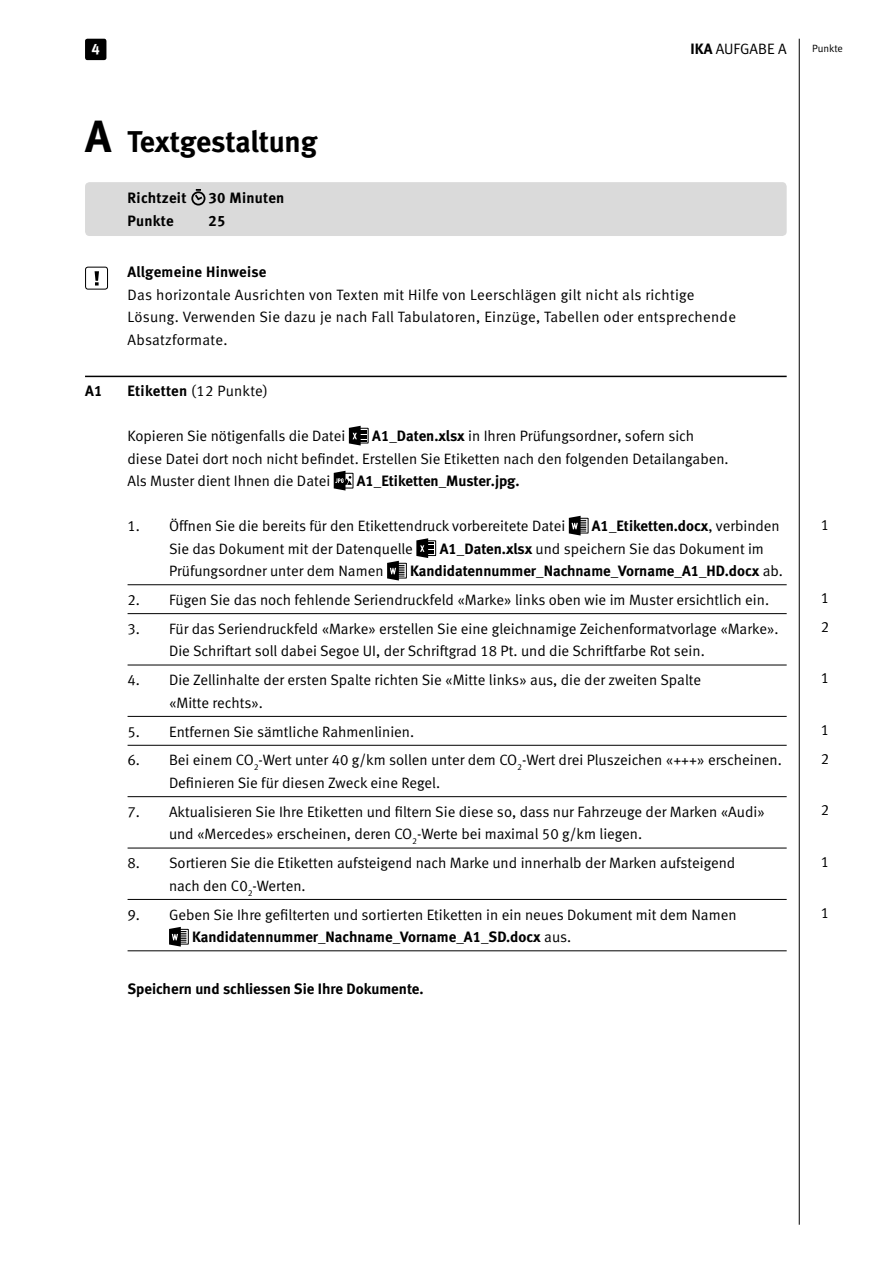
<style>
.page{position:relative;width:893px;height:1263px;background:#fff}
.page>*{position:absolute;margin:0;border:0;box-sizing:border-box;transform-origin:0 0}
.Titel_03{font:30px "Meta Bold LF";letter-spacing:-.01em;color:#000}
.Titel_03-2{font:15px/22.5px "Meta Normal LF";color:#000}
.Titel_03-3{font:15px/22.5px "Meta Normal LF";letter-spacing:.02em;color:#000}
.Titel_03-4{font:15px "Meta Bold LF";color:#000}
.Titel_03-5{font:15px "Meta Bold LF";letter-spacing:.02em;color:#000}
.t1{font:15px "Meta Bold LF";color:#fff}
.t2{font:10.5px "Meta Normal LF";letter-spacing:-.005em;color:#000}
.s1{font-family:"Meta Bold LF"}
.s2{font-size:45px}
.s3{font-family:"Meta Normal LF"}
</style>
<div class="page">
<div style="left:85px;top:39px;width:21px;height:21px;background:#000;border-radius:2px"></div>
<hr style="left:799px;top:39px;width:1px;height:1186px;background:#000">
<div style="left:85px;top:182px;width:702px;height:54px;background:#dadada;border-radius:4px"></div>
<hr style="left:85px;top:376px;width:702px;height:1px;background:#000">
<hr style="left:128px;top:584px;width:659px;height:1px;background:#000">
<hr style="left:128px;top:613px;width:659px;height:1px;background:#000">
<hr style="left:128px;top:665px;width:659px;height:1px;background:#000">
<hr style="left:128px;top:716px;width:659px;height:1px;background:#000">
<hr style="left:128px;top:745px;width:659px;height:1px;background:#000">
<hr style="left:128px;top:796px;width:659px;height:1px;background:#000">
<hr style="left:128px;top:848px;width:659px;height:1px;background:#000">
<hr style="left:128px;top:899px;width:659px;height:1px;background:#000">
<hr style="left:128px;top:950px;width:659px;height:1px;background:#000">
<div style="left:191px;top:191px;width:14px;height:14px;border:2px solid #000;border-radius:50%"></div>
<svg style="left:193px;top:189px;width:11px;height:13px"></svg>
<div style="left:358px;top:428px;width:10px;height:15px;border:1px solid #000"></div>
<svg style="left:349px;top:426px;width:17px;height:19px"></svg>
<div style="left:343px;top:473px;width:10px;height:15px;border:1px solid #000"></div>
<svg style="left:334px;top:471px;width:18px;height:19px"></svg>
<div style="left:578px;top:518px;width:10px;height:15px;border:1px solid #000"></div>
<svg style="left:569px;top:516px;width:17px;height:19px"></svg>
<div style="left:426px;top:540px;width:10px;height:16px;border:1px solid #000"></div>
<svg style="left:416px;top:538px;width:18px;height:20px"></svg>
<div style="left:397px;top:563px;width:10px;height:15px;border:1px solid #000"></div>
<svg style="left:387px;top:561px;width:18px;height:19px"></svg>
<div style="left:178px;top:929px;width:11px;height:15px;border:1px solid #000"></div>
<svg style="left:169px;top:927px;width:17px;height:20px"></svg>
<svg style="left:95px;top:271px;width:4px;height:14px"></svg>
<div style="left:85px;top:267px;width:23px;height:23px;border:1px solid #000;border-radius:2px"></div>
<p class="t1" style="left:91px;top:40px;width:10px">4</p>
<p class="Titel_03-2" style="left:691px;top:38px;width:98px"><span class="s1">IKA</span> AUFGABE A</p>
<p class="t2" style="left:812px;top:43px;width:32px">Punkte</p>
<p class="Titel_03" style="left:85px;top:124px;width:234px"><span class="s2">A</span> Textgestaltung</p>
<p class="Titel_03-5" style="left:128px;top:189px;width:60px">Richtzeit</p>
<p class="Titel_03-5" style="left:208px;top:189px;width:78px">30 Minuten</p>
<p class="Titel_03-4" style="left:128px;top:212px;width:48px">Punkte</p>
<p class="Titel_03-4" style="left:208px;top:212px;width:19px">25</p>
<p class="Titel_03-3" style="left:128px;top:260px;width:610px"><span class="s1">Allgemeine Hinweise<br></span>Das horizontale Ausrichten von Texten mit Hilfe von Leerschlägen gilt nicht als richtige Lösung. Verwenden Sie dazu je nach Fall Tabulatoren, Einzüge, Tabellen oder entsprechende Absatzformate.</p>
<p class="Titel_03-4" style="left:85px;top:382px;width:19px">A1</p>
<p class="Titel_03-2" style="left:128px;top:379px;width:142px"><span class="s1">Etiketten</span> (12 Punkte)</p>
<p class="Titel_03-2" style="left:128px;top:424px;width:219px">Kopieren Sie nötigenfalls die Datei</p>
<p class="Titel_03-2" style="left:128px;top:424px;width:603px;text-indent:245px"><span class="s1">A1_Daten.xlsx</span> in Ihren Prüfungsordner, sofern sich diese Datei dort noch nicht befindet. Erstellen Sie Etiketten nach den folgenden Detailangaben.<br>Als Muster dient Ihnen die Datei</p>
<p class="Titel_03-4" style="left:357px;top:472px;width:164px">A1_Etiketten_Muster.jpg.</p>
<p class="Titel_03-2" style="left:128px;top:514px;width:439px">1. Öffnen Sie die bereits für den Etikettendruck vorbereitete Datei</p>
<p class="Titel_03-4" style="left:592px;top:517px;width:189px">A1_Etiketten.docx<span class="s3">, verbinden</span></p>
<p class="Titel_03-2" style="left:169px;top:537px;width:245px">Sie das Dokument mit der Datenquelle</p>
<p class="Titel_03-2" style="left:440px;top:537px;width:326px"><span class="s1">A1_Daten.xlsx</span> und speichern Sie das Dokument im</p>
<p class="Titel_03-2" style="left:169px;top:559px;width:216px">Prüfungsordner unter dem Namen</p>
<p class="Titel_03-4" style="left:410px;top:562px;width:374px">Kandidatennummer_Nachname_Vorname_A1_HD.docx <span class="s3">ab.</span></p>
<p class="Titel_03-2" style="left:128px;top:588px;width:643px">2. Fügen Sie das noch fehlende Seriendruckfeld «Marke» links oben wie im Muster ersichtlich ein.</p>
<p class="Titel_03-2" style="left:169px;top:617px;width:611px;text-indent:-41px">3. Für das Seriendruckfeld «Marke» erstellen Sie eine gleichnamige Zeichenformatvorlage «Marke».<br>Die Schriftart soll dabei Segoe UI, der Schriftgrad 18 Pt. und die Schriftfarbe Rot sein.</p>
<p class="Titel_03-2" style="left:169px;top:668px;width:534px;text-indent:-41px">4. Die Zellinhalte der ersten Spalte richten Sie «Mitte links» aus, die der zweiten Spalte «Mitte rechts».</p>
<p class="Titel_03-2" style="left:128px;top:720px;width:288px">5. Entfernen Sie sämtliche Rahmenlinien.</p>
<p class="Titel_03-2" style="left:169px;top:749px;width:614px;text-indent:-41px">6. Bei einem CO<sub>2</sub>-Wert unter 40 g/km sollen unter dem CO<sub>2</sub>-Wert drei Pluszeichen «+++» erscheinen.<br>Definieren Sie für diesen Zweck eine Regel.</p>
<p class="Titel_03-2" style="left:169px;top:800px;width:597px;text-indent:-41px">7. Aktualisieren Sie Ihre Etiketten und filtern Sie diese so, dass nur Fahrzeuge der Marken «Audi» und «Mercedes» erscheinen, deren CO<sub>2</sub>-Werte bei maximal 50 g/km liegen.</p>
<p class="Titel_03-2" style="left:169px;top:852px;width:568px;text-indent:-41px">8. Sortieren Sie die Etiketten aufsteigend nach Marke und innerhalb der Marken aufsteigend nach den C0<sub>2</sub>-Werten.</p>
<p class="Titel_03-2" style="left:192px;top:903px;width:546px;text-indent:-65px">9. Geben Sie Ihre gefilterten und sortierten Etiketten in ein neues Dokument mit dem Namen<br><span class="s1">Kandidatennummer_Nachname_Vorname_A1_SD.docx</span> aus.</p>
<p class="Titel_03-4" style="left:128px;top:979px;width:298px">Speichern und schliessen Sie Ihre Dokumente.</p>
<p class="Titel_03-2" style="left:821px;top:513px;width:10px">1</p>
<p class="Titel_03-2" style="left:821px;top:586px;width:10px">1</p>
<p class="Titel_03-2" style="left:821px;top:615px;width:10px">2</p>
<p class="Titel_03-2" style="left:821px;top:666px;width:10px">1</p>
<p class="Titel_03-2" style="left:821px;top:718px;width:10px">1</p>
<p class="Titel_03-2" style="left:821px;top:747px;width:10px">2</p>
<p class="Titel_03-2" style="left:821px;top:798px;width:10px">2</p>
<p class="Titel_03-2" style="left:821px;top:850px;width:10px">1</p>
<p class="Titel_03-2" style="left:821px;top:901px;width:10px">1</p>
</div>
